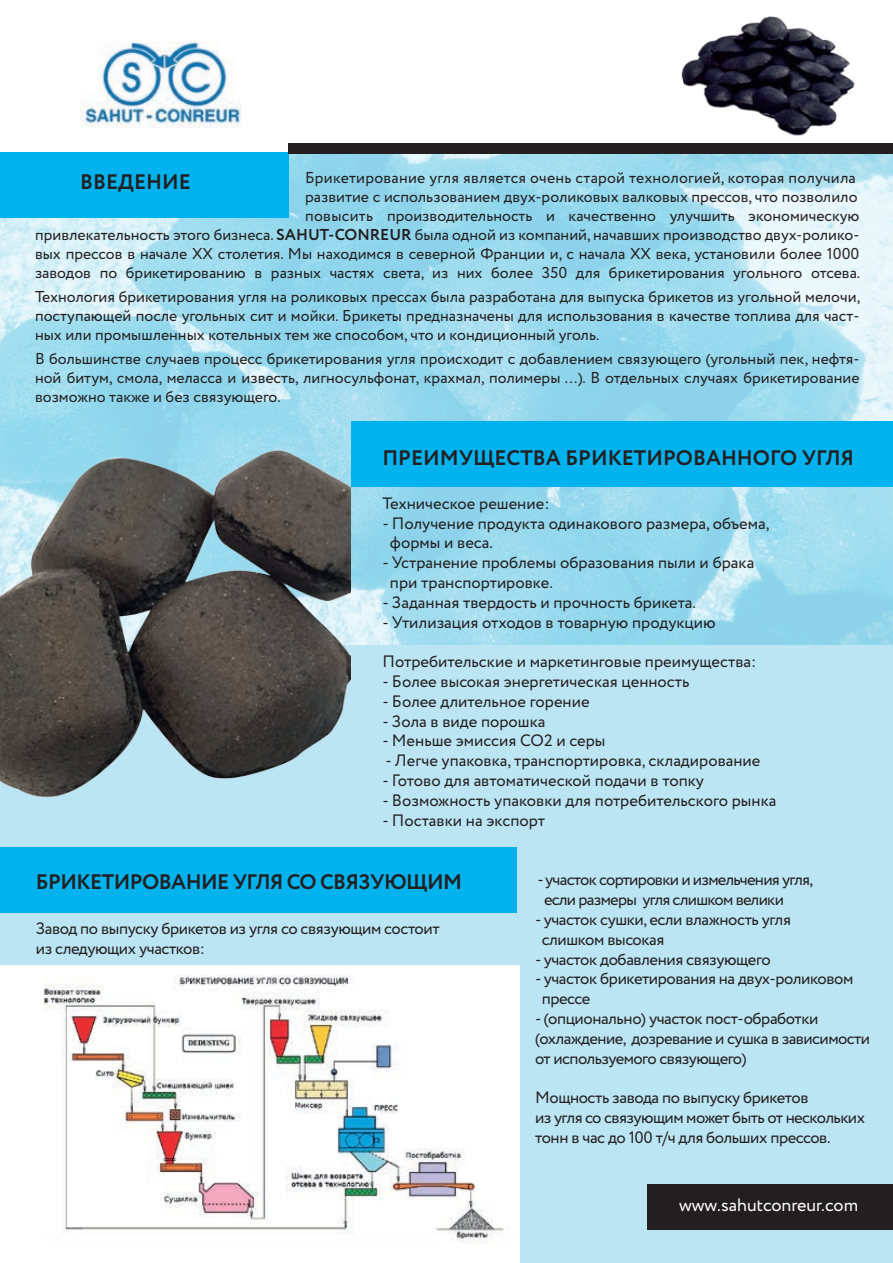
<style>
.page{position:relative;width:893px;height:1263px;background:#fff}
.page>*{position:absolute;margin:0;border:0;box-sizing:border-box;transform-origin:0 0}
.t1{font:700 21px "Circe";color:#231f20}
.t2{font:700 21px "Circe";letter-spacing:-.025em;color:#231f20}
.t3{font:18px "Circe";color:#fff}
.t4{font:16.5px/19.8px "Circe";color:#231f20}
.t5{font:16.5px/19.8px "Circe";letter-spacing:-.02em;color:#231f20}
.t6{font:16.5px/19.8px "Circe";letter-spacing:-.045em;color:#231f20}
.t7{font:15.75px/18.9px "Circe";color:#231f20;text-align:justify}
.s1{font-weight:700}
</style>
<div class="page">
<div style="left:0;top:153px;width:893px;height:1110px;background:#bce5f3"></div>
<img style="left:80px;top:42px;width:161px;height:86px">
<div style="left:648px;top:1184px;width:245px;height:46px;background:#231f20"></div>
<img style="left:0;top:154px;width:893px;height:490px">
<div style="left:351px;top:421px;width:542px;height:66px;background:#00b2ee"></div>
<div style="left:0;top:847px;width:517px;height:66px;background:#00b2ee"></div>
<div style="left:0;top:153px;width:289px;height:65px;background:#00b2ee"></div>
<img style="left:681px;top:16px;width:174px;height:120px">
<div style="left:288px;top:143px;width:605px;height:11px;background:#231f20"></div>
<img style="left:0;top:441px;width:351px;height:357px">
<div style="left:0;top:965px;width:519px;height:298px;background:#fff"></div>
<img style="left:43px;top:975px;width:461px;height:268px">
<p class="t7" style="left:35px;top:169px;width:827px;text-align:right">Брикетирование угля является очень старой технологией, которая получила<br>развитие с использованием двух-роликовых валковых прессов, что позволило<br>повысить производительность и качественно улучшить экономическую<br>привлекательность этого бизнеса. <span class="s1">SAHUT-CONREUR</span> была одной из компаний, начавших производство двух-ролико&shy;вых прессов в начале XX столетия. Мы находимся в северной Франции и, с начала XX века, установили более 1000 заводов по брикетированию в разных частях света, из них более 350 для брикетирования угольного отсева.</p>
<p class="t7" style="left:35px;top:288px;width:827px">Технология брикетирования угля на роликовых прессах была разработана для выпуска брикетов из угольной мелочи, поступающей после угольных сит и мойки. Брикеты предназначены для использования в качестве топлива для част&shy;ных или промышленных котельных тем же способом, что и кондиционный уголь.</p>
<p class="t7" style="left:35px;top:349px;width:826px">В большинстве случаев процесс брикетирования угля происходит с добавлением связующего (угольный пек, нефтя&shy;ной битум, смола, меласса и известь, лигносульфонат, крахмал, полимеры …). В отдельных случаях брикетирование возможно также и без связующего.</p>
<h1 class="t1" style="left:80px;top:168px;width:112px">ВВЕДЕНИЕ</h1>
<h1 class="t1" style="left:382px;top:444px;width:473px">ПРЕИМУЩЕСТВА БРИКЕТИРОВАННОГО УГЛЯ</h1>
<p class="t4" style="left:382px;top:494px;width:169px">Техническое решение:</p>
<p class="t4" style="left:390px;top:514px;width:381px;text-indent:-7px">- Получение продукта одинакового размера, объема, формы и веса.</p>
<p class="t4" style="left:390px;top:553px;width:366px;text-indent:-7px">- Устранение проблемы образования пыли и брака при транспортировке.</p>
<p class="t4" style="left:382px;top:593px;width:315px">- Заданная твердость и прочность брикета.</p>
<p class="t4" style="left:382px;top:613px;width:335px">- Утилизация отходов в товарную продукцию</p>
<p class="t4" style="left:382px;top:652px;width:375px">Потребительские и маркетинговые преимущества:</p>
<p class="t4" style="left:382px;top:672px;width:309px">- Более высокая энергетическая ценность</p>
<p class="t4" style="left:382px;top:692px;width:209px">- Более длительное горение</p>
<p class="t4" style="left:382px;top:712px;width:165px">- Зола в виде порошка</p>
<p class="t4" style="left:382px;top:731px;width:224px">- Меньше эмиссия CO2 и серы</p>
<p class="t4" style="left:385px;top:751px;width:376px">- Легче упаковка, транспортировка, складирование</p>
<p class="t4" style="left:382px;top:771px;width:323px">- Готово для автоматической подачи в топку</p>
<p class="t4" style="left:382px;top:791px;width:395px">- Возможность упаковки для потребительского рынка</p>
<p class="t4" style="left:382px;top:811px;width:164px">- Поставки на экспорт</p>
<h1 class="t2" style="left:36px;top:868px;width:428px">БРИКЕТИРОВАНИЕ УГЛЯ СО СВЯЗУЮЩИМ</h1>
<p class="t5" style="left:36px;top:919px;width:405px">Завод по выпуску брикетов из угля со связующим состоит из следующих участков:</p>
<p class="t6" style="left:544px;top:870px;width:271px;text-indent:-7px">- участок сортировки и измельчения угля, если размеры угля слишком велики</p>
<p class="t5" style="left:542px;top:910px;width:251px;text-indent:-7px">- участок сушки, если влажность угля слишком высокая</p>
<p class="t5" style="left:535px;top:949px;width:237px">- участок добавления связующего</p>
<p class="t5" style="left:542px;top:969px;width:313px;text-indent:-7px">- участок брикетирования на двух-роликовом прессе</p>
<p class="t5" style="left:535px;top:1009px;width:337px">- (опционально) участок пост-обработки (охлаждение, дозревание и сушка в зависимости от используемого связующего)</p>
<p class="t5" style="left:535px;top:1088px;width:331px">Мощность завода по выпуску брикетов<br>из угля со связующим может быть от нескольких тонн в час до 100 т/ч для больших прессов.</p>
<p class="t3" style="left:679px;top:1192px;width:180px">www.sahutconreur.com</p>
</div>
